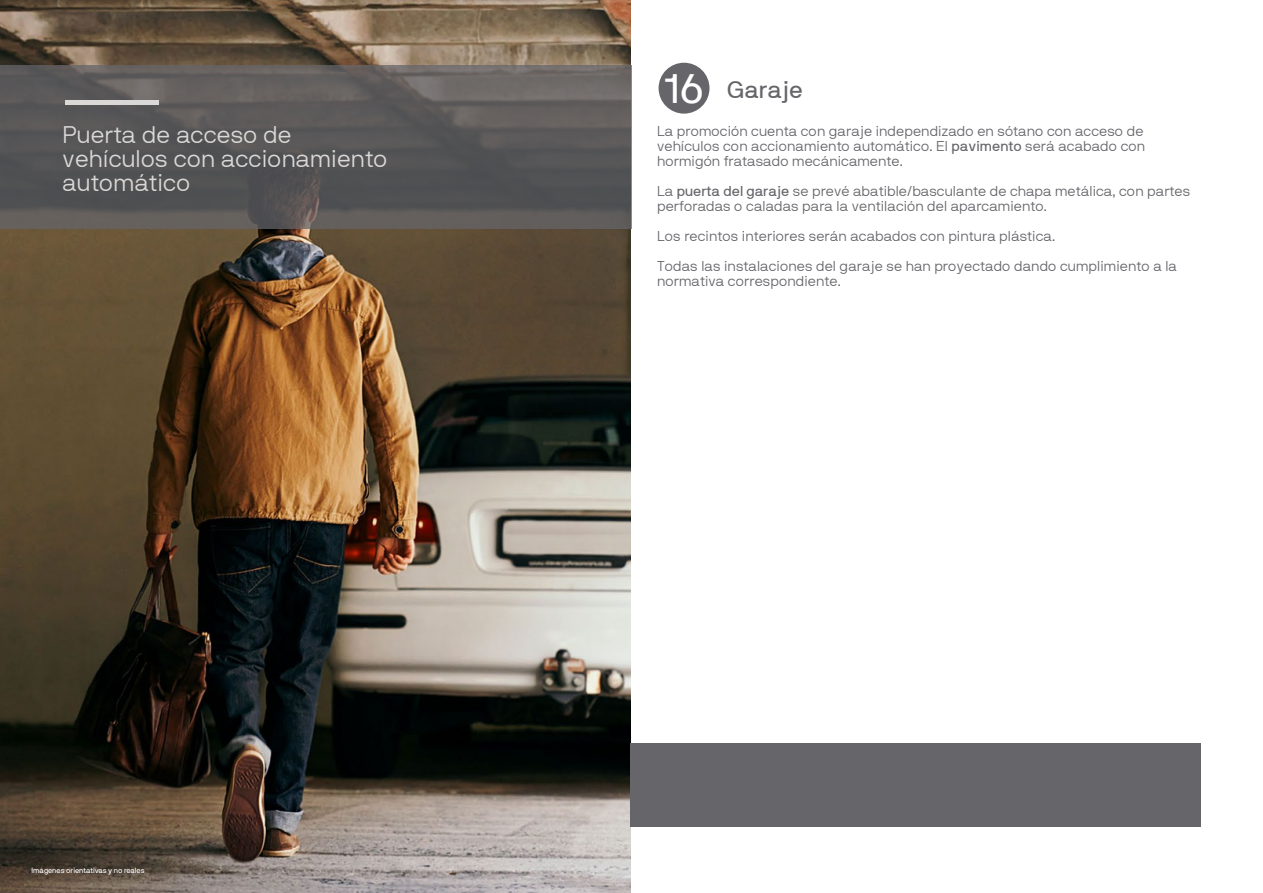
<style>
.page{position:relative;width:1263px;height:893px;background:#fff}
.page>*{position:absolute;margin:0;border:0;box-sizing:border-box;transform-origin:0 0}
.t1{font:24px/24px "NB International Light Webfont";color:#dbd9d7}
.t2{font:24px "NB International Regular Webfont";color:#65656a}
.t3{font:14.25px/15px "NB International Light Webfont";color:#65656a}
.t4{font:7.5px "NB International Pro";color:#fff}
.s1{font-size:41.1px;color:#fff}
.s2{font-family:"NB International Regular Webfont"}
</style>
<div class="page">
<img style="left:0;top:0;width:630px;height:893px">
<svg style="left:0;top:66px;width:631px;height:163px;background:#5a5859"></svg>
<div style="left:659px;top:63px;width:50px;height:51px;background:#65656a;border-radius:50%"></div>
<div style="left:630px;top:744px;width:571px;height:83px;background:#65656a"></div>
<div style="left:65px;top:100px;width:93px;height:5px;background:#dbd9d7"></div>
<h1 class="t1" style="left:63px;top:122px;width:327px">Puerta de acceso de vehículos con accionamiento automático</h1>
<p class="t4" style="left:32px;top:866px;width:115px">Imágenes orientativas y no reales</p>
<h1 class="t2" style="left:665px;top:77px;width:140px"><span class="s1">16</span> Garaje</h1>
<p class="t3" style="left:657px;top:124px;width:490px;text-align:justify">La promoción cuenta con garaje independizado en sótano con acceso de vehículos con accionamiento automático. El <span class="s2">pavimento</span> será acabado con hormigón fratasado mecánicamente.</p>
<p class="t3" style="left:657px;top:184px;width:535px">La <span class="s2">puerta del garaje</span> se prevé abatible/basculante de chapa metálica, con partes perforadas o caladas para la ventilación del aparcamiento.</p>
<p class="t3" style="left:657px;top:221px;width:521px;line-height:30px">Los recintos interiores serán acabados con pintura plástica.<br>Todas las instalaciones del garaje se han proyectado dando cumplimiento a la</p>
<p class="t3" style="left:657px;top:274px;width:185px">normativa correspondiente.</p>
</div>
